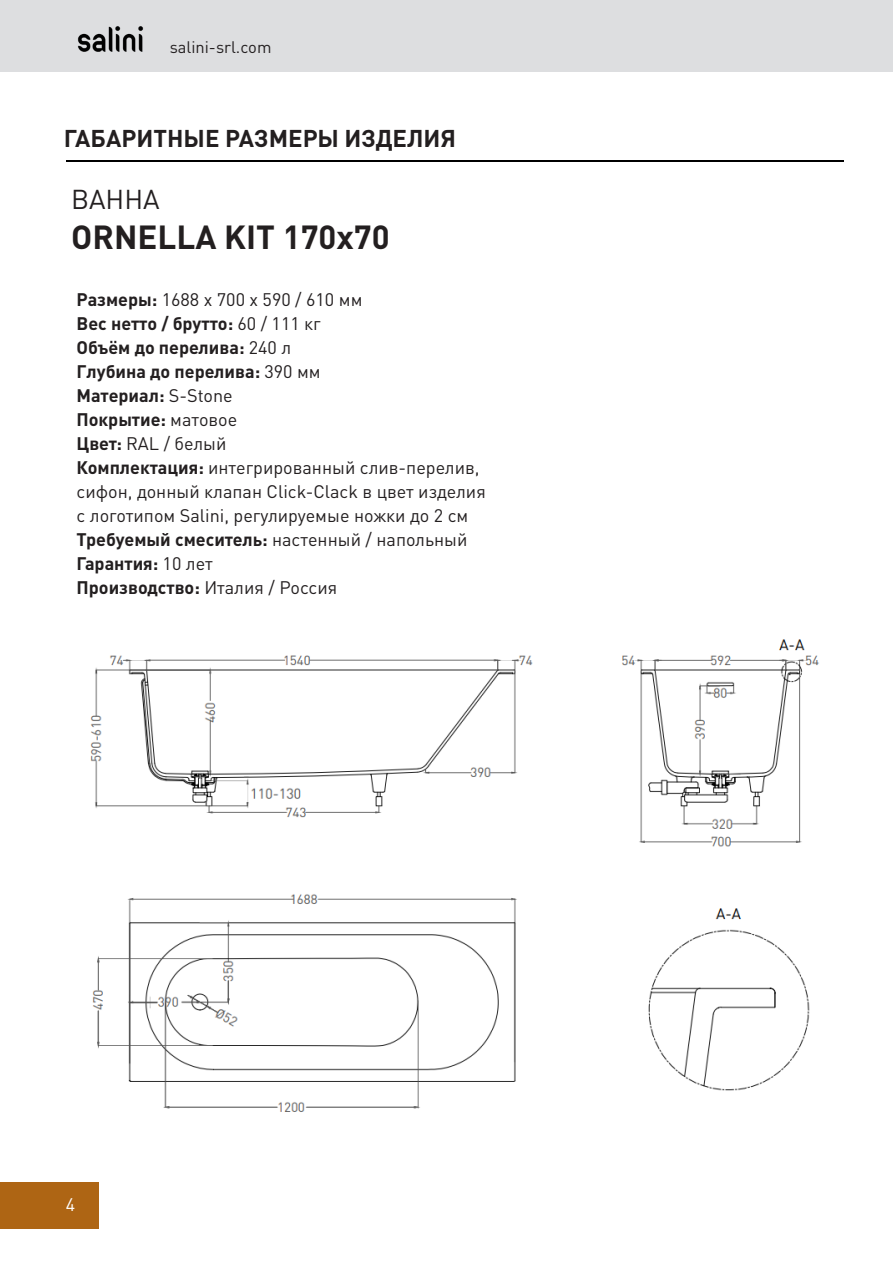
<style>
.page{position:relative;width:893px;height:1263px;background:#fff}
.page>*{position:absolute;margin:0;border:0;box-sizing:border-box;transform-origin:0 0}
.t1{font:700 33px "DIN Pro";color:#231f20}
.t2{font:27px "DIN Pro";letter-spacing:-.005em;color:#231f20}
.t3{font:700 24px "DIN Pro";color:#231f20}
.t4{font:700 18px "DIN Pro";color:#231f20}
.t5{font:18px "DIN Pro";color:#231f20}
.t6{font:18px "DIN Pro";color:#fff}
.t7{font:16.5px "DIN Pro";color:#231f20}
.s1{font-weight:700}
.s2{font-weight:400}
</style>
<div class="page">
<div style="left:0;top:1182px;width:98px;height:46px;background:#ae6514"></div>
<div style="left:0;top:0;width:893px;height:72px;background:#dddee0"></div>
<img style="left:77px;top:26px;width:67px;height:26px">
<hr style="left:66px;top:160px;width:778px;height:2px;background:#000">
<img style="left:90px;top:639px;width:729px;height:473px">
<p class="t7" style="left:170px;top:34px;width:103px">salini-srl.com</p>
<p class="t3" style="left:64px;top:118px;width:394px">ГАБАРИТНЫЕ РАЗМЕРЫ ИЗДЕЛИЯ</p>
<p class="t2" style="left:71px;top:178px;width:90px">ВАННА</p>
<p class="t1" style="left:71px;top:209px;width:320px">ORNELLA KIT 170х70</p>
<p class="t5" style="left:77px;top:286px;width:287px"><span class="s1">Размеры:</span> 1688 x 700 x 590 / 610 мм</p>
<p class="t4" style="left:77px;top:309px;width:246px">Вес нетто / брутто: <span class="s2">60 / 111 кг</span></p>
<p class="t4" style="left:77px;top:333px;width:216px">Объём до перелива: <span class="s2">240 л</span></p>
<p class="t4" style="left:77px;top:357px;width:246px">Глубина до перелива: <span class="s2">390 мм</span></p>
<p class="t4" style="left:77px;top:381px;width:158px">Материал: <span class="s2">S-Stone</span></p>
<p class="t4" style="left:77px;top:405px;width:162px">Покрытие: <span class="s2">матовое</span></p>
<p class="t5" style="left:77px;top:430px;width:151px"><span class="s1">Цвет:</span> RAL / белый</p>
<p class="t5" style="left:77px;top:454px;width:404px"><span class="s1">Комплектация:</span> интегрированный слив-перелив,</p>
<p class="t5" style="left:77px;top:478px;width:411px">сифон, донный клапан Click-Clack в цвет изделия</p>
<p class="t5" style="left:77px;top:502px;width:393px">с логотипом Salini, регулируемые ножки до 2 см</p>
<p class="t4" style="left:77px;top:525px;width:393px">Требуемый смеситель: <span class="s2">настенный / напольный</span></p>
<p class="t4" style="left:77px;top:549px;width:138px">Гарантия: <span class="s2">10 лет</span></p>
<p class="t4" style="left:77px;top:573px;width:262px">Производство: <span class="s2">Италия / Россия</span></p>
<p class="t6" style="left:66px;top:1191px;width:11px">4</p>
</div>
